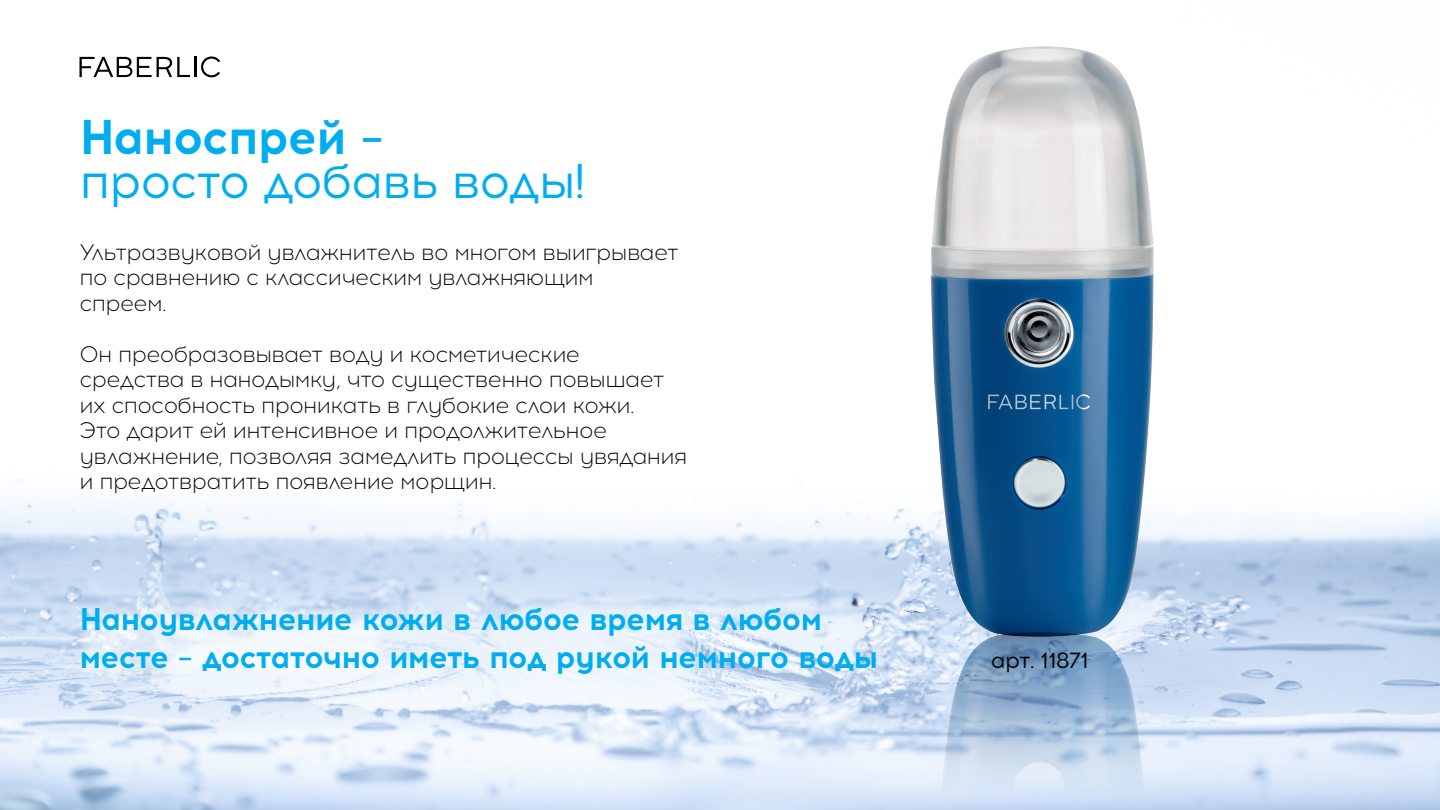
<style>
.page{position:relative;width:1440px;height:810px;background:#fff}
.page>*{position:absolute;margin:0;border:0;box-sizing:border-box;transform-origin:0 0}
.t1{font:48.75px "Acrom";letter-spacing:-.03em;color:#00aeef}
.t2{font:700 48.75px "Acrom";letter-spacing:-.03em;color:#00aeef}
.t3{font:700 31.28px "Acrom";letter-spacing:-.03em;color:#00aeef}
.t4{font:300 22.5px "Acrom";letter-spacing:-.03em;color:#000}
.t5{font:22.5px "Acrom";letter-spacing:-.03em;color:#000}
</style>
<div class="page">
<img style="left:0;top:46px;width:1440px;height:764px">
<hr style="left:195px;top:57px;width:2px;height:20px;background:#000">
<svg style="left:79px;top:57px;width:111px;height:20px"></svg>
<svg style="left:201px;top:56px;width:19px;height:21px"></svg>
<img style="left:931px;top:47px;width:223px;height:585px">
<img style="left:931px;top:632px;width:223px;height:163px">
<svg style="left:80px;top:607px;width:304px;height:68px;fill:#edf3fb"></svg>
<p class="t2" style="left:80px;top:103px;width:306px">Наноспрей –</p>
<p class="t1" style="left:80px;top:150px;width:507px">просто добавь воды!</p>
<p class="t4" style="left:80px;top:239px;width:601px">Ультразвуковой увлажнитель во многом выигрывает</p>
<p class="t4" style="left:80px;top:264px;width:516px">по сравнению с классическим увлажняющим</p>
<p class="t4" style="left:80px;top:290px;width:89px">спреем.</p>
<p class="t4" style="left:80px;top:341px;width:502px">Он преобразовывает воду и косметические</p>
<p class="t4" style="left:80px;top:366px;width:586px">средства в нанодымку, что существенно повышает</p>
<p class="t4" style="left:80px;top:392px;width:557px">их способность проникать в глубокие слои кожи.</p>
<p class="t4" style="left:80px;top:417px;width:529px">Это дарит ей интенсивное и продолжительное</p>
<p class="t4" style="left:80px;top:443px;width:609px">увлажнение, позволяя замедлить процессы увядания</p>
<p class="t4" style="left:80px;top:468px;width:419px">и предотвратить появление морщин.</p>
<p class="t3" style="left:80px;top:597px;width:745px">Наноувлажнение кожи в любое время в любом</p>
<p class="t3" style="left:80px;top:635px;width:801px">месте – достаточно иметь под рукой немного воды</p>
<p class="t5" style="left:991px;top:646px;width:100px">арт. 11871</p>
</div>
